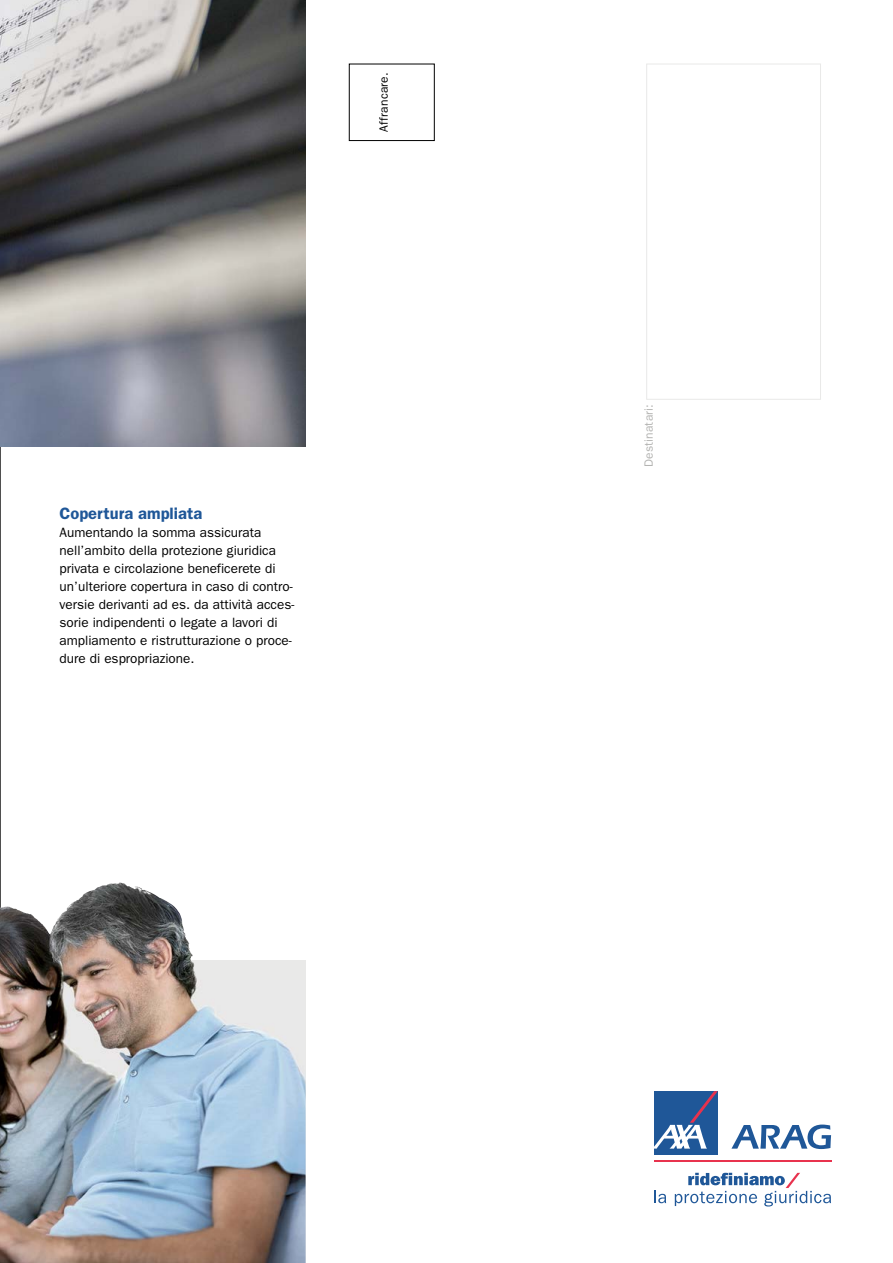
<style>
.page{position:relative;width:893px;height:1263px;background:#fff}
.page>*{position:absolute;margin:0;border:0;box-sizing:border-box;transform-origin:0 0}
.t1{font:600 16.5px "ITC Franklin Gothic Std";color:#1f5798}
.t2{font:13.5px/18px "ITC Franklin Gothic Std";color:#000}
.t3{font:12px "ITC Franklin Gothic Std";letter-spacing:.015em;color:#b3b3b1}
.t4{font:12px "ITC Franklin Gothic Std";letter-spacing:.015em;color:#000}
</style>
<div class="page">
<div style="left:646px;top:64px;width:175px;height:335px;border:1px solid #e9e9e8"></div>
<div style="left:349px;top:64px;width:86px;height:77px;border:1px solid #000"></div>
<div style="left:654px;top:1091px;width:64px;height:64px;background:#1f5798"></div>
<svg style="left:654px;top:1091px;width:64px;height:57px"></svg>
<hr style="left:654px;top:1160px;width:177px;height:1px;background:#e8324e">
<svg style="left:731px;top:1124px;width:100px;height:25px"></svg>
<svg style="left:654px;top:1191px;width:12px;height:12px"></svg>
<svg style="left:675px;top:1173px;width:156px;height:33px"></svg>
<img style="left:0;top:960px;width:306px;height:303px">
<hr style="left:0;top:0;width:1px;height:1261px;background:#000">
<img style="left:0;top:0;width:306px;height:446px">
<img style="left:49px;top:883px;width:70px;height:51px">
<p class="t4" style="left:377px;top:132px;width:61px;rotate:-90deg">Affrancare.</p>
<p class="t1" style="left:60px;top:504px;width:144px">Copertura ampliata</p>
<p class="t2" style="left:60px;top:524px;width:236px">Aumentando la somma assicurata nell’ambito della protezione giuridica privata e circolazione beneficerete di un’ulteriore copertura in caso di contro&shy;versie derivanti ad es. da attività acces&shy;sorie indipendenti o legate a lavori di ampliamento e ristrutturazione o proce&shy;dure di espropriazione.</p>
<p class="t3" style="left:642px;top:467px;width:64px;rotate:-90deg">Destinatari:</p>
</div>
